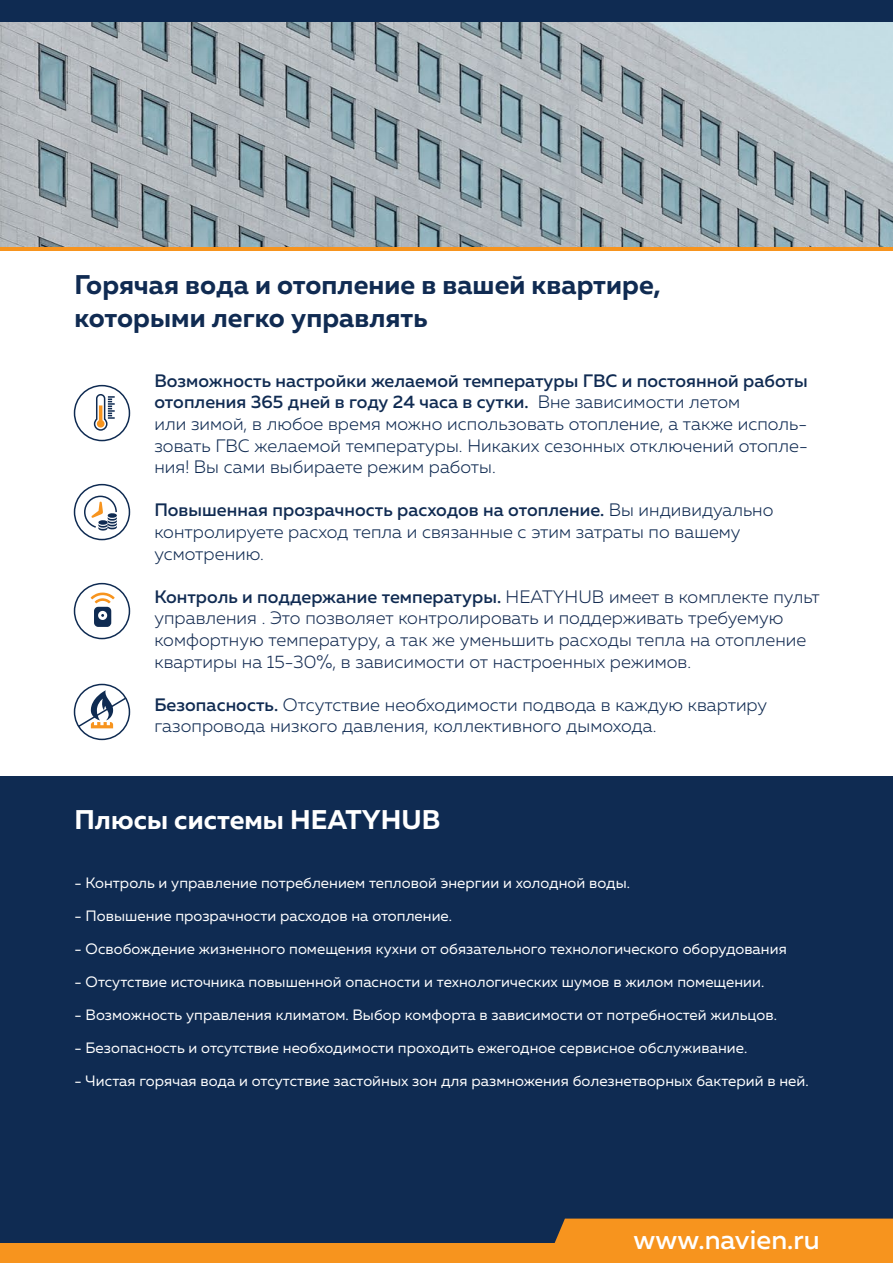
<style>
.page{position:relative;width:893px;height:1263px;background:#fff}
.page>*{position:absolute;margin:0;border:0;box-sizing:border-box;transform-origin:0 0}
.t1{font:700 27px/32.4px "Muller";letter-spacing:.005em;color:#102b52}
.t2{font:700 27px "Muller";letter-spacing:.005em;color:#fff}
.t3{font:500 27px "Muller";letter-spacing:.005em;color:#fff}
.t4{font:300 18px/21.6px "Muller";letter-spacing:.005em;color:#102b52}
.t5{font:300 18px/21.6px "Muller";letter-spacing:.005em;color:#152c52}
.t6{font:15px "Muller";letter-spacing:.005em;color:#fff}
.s1{font-weight:500}
.s2{font-weight:500;color:#102b52}
</style>
<div class="page">
<img style="left:0;top:21px;width:893px;height:227px">
<div style="left:0;top:0;width:893px;height:21px;background:#0f2b52"></div>
<hr style="left:0;top:248px;width:893px;height:3px;background:#f7941e">
<div style="left:0;top:777px;width:893px;height:481px;background:#0f2b52"></div>
<div style="left:0;top:1243px;width:893px;height:19px;background:#f7941e"></div>
<div style="left:554px;top:1218px;width:339px;height:25px;background:#f7941e"></div>
<svg style="left:93px;top:394px;width:22px;height:37px"></svg>
<div style="left:74px;top:385px;width:56px;height:56px;border:2px solid #0f2b52;border-radius:50%"></div>
<div style="left:74px;top:684px;width:56px;height:56px;border:2px solid #0f2b52;border-radius:50%"></div>
<div style="left:74px;top:583px;width:56px;height:56px;border:2px solid #0f2b52;border-radius:50%"></div>
<svg style="left:91px;top:592px;width:24px;height:35px"></svg>
<svg style="left:76px;top:690px;width:52px;height:39px"></svg>
<div style="left:74px;top:484px;width:56px;height:56px;border:2px solid #0f2b52;border-radius:50%"></div>
<svg style="left:83px;top:495px;width:34px;height:36px"></svg>
<h1 class="t1" style="left:75px;top:269px;width:588px">Горячая вода и отопление в вашей квартире, которыми легко управлять</h1>
<p class="t4" style="left:154px;top:369px;width:655px"><span class="s1">Возможность настройки желаемой температуры ГВС и постоянной работы отопления 365 дней в году 24 часа в сутки.</span> Вне зависимости летом<br>или зимой, в любое время можно использовать отопление, а также исполь&shy;зовать ГВС желаемой температуры. Никаких сезонных отключений отопле&shy;ния! Вы сами выбираете режим работы.</p>
<p class="t4" style="left:154px;top:499px;width:621px"><span class="s1">Повышенная прозрачность расходов на отопление.</span> Вы индивидуально контролируете расход тепла и связанные с этим затраты по вашему усмотрению.</p>
<p class="t5" style="left:154px;top:585px;width:667px"><span class="s2">Контроль и поддержание температуры.</span> HEATYHUB имеет в комплекте пульт управления . Это позволяет контролировать и поддерживать требуемую комфортную температуру, а так же уменьшить расходы тепла на отопление квартиры на 15-30%, в зависимости от настроенных режимов.</p>
<p class="t4" style="left:154px;top:693px;width:614px"><span class="s1">Безопасность.</span> Отсутствие необходимости подвода в каждую квартиру газопровода низкого давления, коллективного дымохода.</p>
<h1 class="t2" style="left:75px;top:802px;width:367px">Плюсы системы HEATYHUB</h1>
<p class="t6" style="left:75px;top:874px;width:557px">- Контроль и управление потреблением тепловой энергии и холодной воды.</p>
<p class="t6" style="left:75px;top:907px;width:379px">- Повышение прозрачности расходов на отопление.</p>
<p class="t6" style="left:75px;top:940px;width:714px">- Освобождение жизненного помещения кухни от обязательного технологического оборудования</p>
<p class="t6" style="left:75px;top:973px;width:691px">- Отсутствие источника повышенной опасности и технологических шумов в жилом помещении.</p>
<p class="t6" style="left:75px;top:1006px;width:704px">- Возможность управления климатом. Выбор комфорта в зависимости от потребностей жильцов.</p>
<p class="t6" style="left:75px;top:1039px;width:674px">- Безопасность и отсутствие необходимости проходить ежегодное сервисное обслуживание.</p>
<p class="t6" style="left:75px;top:1072px;width:736px">- Чистая горячая вода и отсутствие застойных зон для размножения болезнетворных бактерий в ней.</p>
<h1 class="t3" style="left:634px;top:1223px;width:188px">www.navien.ru</h1>
</div>
